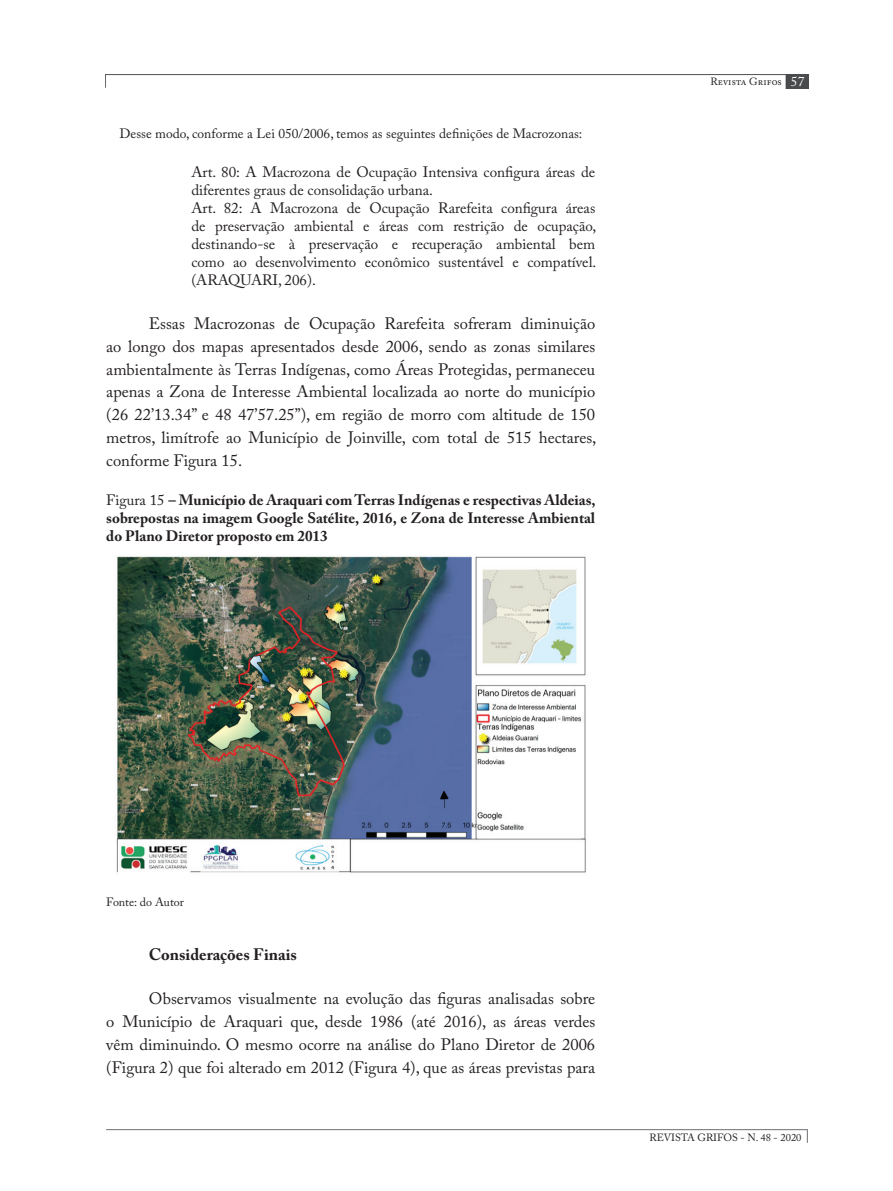
<style>
.page{position:relative;width:893px;height:1191px;background:#fff}
.page>*{position:absolute;margin:0;border:0;box-sizing:border-box;transform-origin:0 0}
.t1{font:16.5px/22.8px "Adobe Caslon Pro";color:#231f20;text-align:justify}
.t2{font:700 16.5px "Adobe Caslon Pro";color:#231f20}
.t3{font:15px/18px "Adobe Caslon Pro";color:#231f20}
.t4{font:700 15px/18px "Adobe Caslon Pro";color:#231f20;text-align:justify}
.t5{font:13.5px "Adobe Caslon Pro";color:#231f20}
.t6{font:12px "Adobe Caslon Pro";color:#231f20}
.t7{font:10.5px "Adobe Caslon Pro";color:#231f20}
.s1{font-weight:400}
.s2{font-size:13.5px;color:#fff}
</style>
<div class="page">
<img style="left:105px;top:74px;width:704px;height:14px">
<img style="left:106px;top:1129px;width:702px;height:13px">
<img style="left:116px;top:556px;width:470px;height:317px">
<p class="t5" style="left:120px;top:125px;width:464px">Desse modo, conforme a Lei 050/2006, temos as seguintes definições de Macrozonas:</p>
<p class="t3" style="left:191px;top:163px;width:407px">Art. 80: A Macrozona de Ocupação Intensiva configura áreas de diferentes graus de consolidação urbana.<br>Art. 82: A Macrozona de Ocupação Rarefeita configura áreas de preservação ambiental e áreas com restrição de ocupação, destinando-se à preservação e recuperação ambiental bem como ao desenvolvimento econômico sustentável e compatível. (ARAQUARI, 206).</p>
<p class="t1" style="left:106px;top:312px;width:492px;text-indent:43px">Essas Macrozonas de Ocupação Rarefeita sofreram diminuição ao longo dos mapas apresentados desde 2006, sendo as zonas similares ambientalmente às Terras Indígenas, como Áreas Protegidas, permaneceu apenas a Zona de Interesse Ambiental localizada ao norte do município (26 22’13.34” e 48 47’57.25”), em região de morro com altitude de 150 metros, limítrofe ao Município de Joinville, com total de 515 hectares, conforme Figura 15.</p>
<p class="t4" style="left:106px;top:491px;width:491px"><span class="s1">Figura 15</span> – Município de Araquari com Terras Indígenas e respectivas Aldeias, sobrepostas na imagem Google Satélite, 2016, e Zona de Interesse Ambiental do Plano Diretor proposto em 2013</p>
<p class="t7" style="left:710px;top:75px;width:96px">Revista Grifos <span class="s2">57</span></p>
<p class="t6" style="left:106px;top:895px;width:79px">Fonte: do Autor</p>
<p class="t2" style="left:149px;top:944px;width:150px">Considerações Finais</p>
<p class="t1" style="left:106px;top:987px;width:490px;text-indent:43px">Observamos visualmente na evolução das figuras analisadas sobre o Município de Araquari que, desde 1986 (até 2016), as áreas verdes vêm diminuindo. O mesmo ocorre na análise do Plano Diretor de 2006 (Figura 2) que foi alterado em 2012 (Figura 4), que as áreas previstas para</p>
<p class="t7" style="left:649px;top:1131px;width:153px">REVISTA GRIFOS - N. 48 - 2020</p>
</div>
